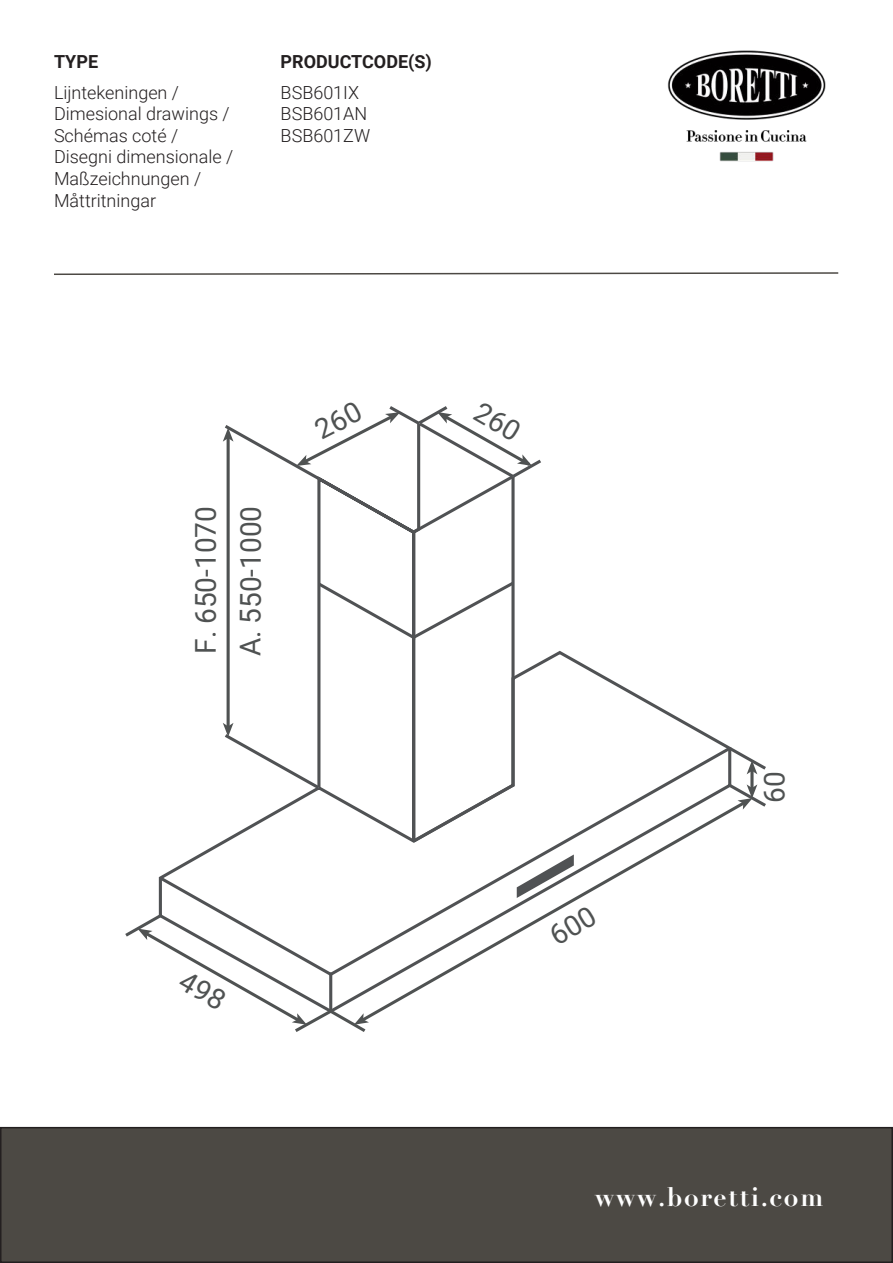
<style>
.page{position:relative;width:893px;height:1263px;background:#fff}
.page>*{position:absolute;margin:0;border:0;box-sizing:border-box;transform-origin:0 0}
.t1{font:28.65px/44.8px "Roboto";color:#4f5252}
.t2{font:700 26.25px "Didot";letter-spacing:.06em;color:#fff}
.t3{font:300 18px/21.6px "Roboto";color:#231f20}
.t4{font:700 18px "Roboto";color:#231f20}
</style>
<div class="page">
<img style="left:667px;top:50px;width:159px;height:112px">
<svg style="left:158px;top:744px;width:574px;height:167px"></svg>
<hr style="left:750px;top:767px;width:3px;height:23px;background:#4f5252">
<svg style="left:725px;top:744px;width:41px;height:30px"></svg>
<svg style="left:725px;top:781px;width:41px;height:26px"></svg>
<svg style="left:358px;top:798px;width:391px;height:220px"></svg>
<div style="left:1px;top:1128px;width:891px;height:134px;background:#4c4944"></div>
<div style="left:0;top:1127px;width:893px;height:136px;border:2px solid #231f20"></div>
<svg style="left:54px;top:272px;width:785px;height:3px"></svg>
<svg style="left:548px;top:905px;width:49px;height:40px"></svg>
<svg style="left:125px;top:911px;width:244px;height:121px"></svg>
<svg style="left:221px;top:406px;width:324px;height:438px"></svg>
<p class="t4" style="left:54px;top:53px;width:46px">TYPE</p>
<p class="t3" style="left:54px;top:83px;width:181px">Lijntekeningen /<br>Dimesional drawings /<br>Schémas coté /<br>Disegni dimensionale /<br>Maßzeichnungen /<br>Måttritningar</p>
<p class="t4" style="left:281px;top:53px;width:153px">PRODUCTCODE(S)</p>
<p class="t3" style="left:281px;top:83px;width:91px">BSB601IX<br>BSB601AN<br>BSB601ZW</p>
<h1 class="t1" style="left:185px;top:656px;width:152px;rotate:-90deg">F. 650-1070<br>A. 550-1000</h1>
<h1 class="t1" style="left:754px;top:802px;width:33px;rotate:-90deg">60</h1>
<h2 class="t2" style="left:595px;top:1182px;width:230px">www.boretti.com</h2>
</div>
